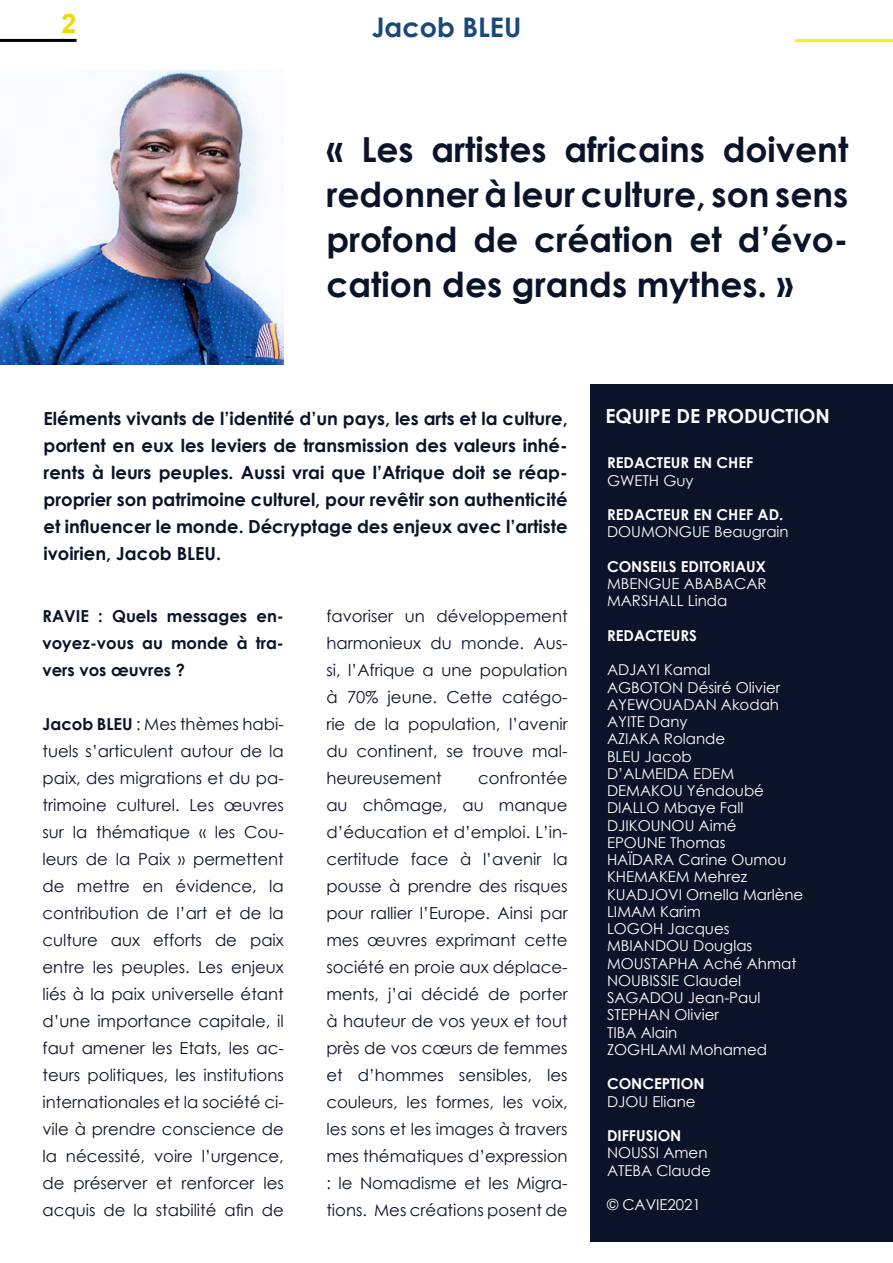
<style>
.page{position:relative;width:893px;height:1263px;background:#fff}
.page>*{position:absolute;margin:0;border:0;box-sizing:border-box;transform-origin:0 0}
.t1{font:700 34.5px/45px "Century Gothic";color:#0b1328;text-align:justify}
.t2{font:700 27px "Century Gothic";color:#19497a}
.t3{font:700 27px "Arial";color:#eedc00}
.t4{font:700 19.5px "Century Gothic";color:#fff}
.t5{font:700 18px/27px "Century Gothic";color:#0b1328;text-align:justify}
.t6{font:16.5px/27px "Century Gothic";color:#0b1328;text-align:justify}
.t7{font:700 16.5px/27px "Century Gothic";color:#0b1328;text-align:justify}
.t8{font:15px/17.2px "Century Gothic";color:#fff}
.t9{font:700 15px "Century Gothic";color:#fff}
.s1{font-size:36px}
.s2{font-weight:700}
</style>
<div class="page">
<hr style="left:0;top:39px;width:77px;height:3px;background:#000">
<hr style="left:795px;top:39px;width:98px;height:3px;background:#fff200">
<div style="left:590px;top:384px;width:303px;height:858px;background:#0b1328"></div>
<img style="left:0;top:70px;width:284px;height:295px">
<h2 class="t3" style="left:62px;top:6px;width:17px">2</h2>
<h2 class="t2" style="left:372px;top:7px;width:151px">Jacob BLEU</h2>
<h1 class="t1" style="left:326px;top:125px;width:523px"><span class="s1">«</span> Les artistes africains doivent redonner à leur culture, son sens profond de création et d’évo&shy;cation des grands mythes. <span class="s1">»</span></h1>
<p class="t5" style="left:44px;top:404px;width:526px">Eléments vivants de l’identité d’un pays, les arts et la culture, portent en eux les leviers de transmission des valeurs inhé&shy;rents à leurs peuples. Aussi vrai que l’Afrique doit se réap&shy;proprier son patrimoine culturel, pour revêtir son authenticité et influencer le monde. Décryptage des enjeux avec l’artiste ivoirien, Jacob BLEU.</p>
<p class="t7" style="left:43px;top:602px;width:243px">RAVIE : Quels messages en&shy;voyez-vous au monde à tra&shy;vers vos œuvres ?</p>
<p class="t6" style="left:43px;top:711px;width:243px"><span class="s2">Jacob BLEU</span> : Mes thèmes habi&shy;tuels s’articulent autour de la paix, des migrations et du pa&shy;trimoine culturel. Les œuvres sur la thématique « les Cou&shy;leurs de la Paix » permettent de mettre en évidence, la contribution de l’art et de la culture aux efforts de paix entre les peuples. Les enjeux liés à la paix universelle étant d’une importance capitale, il faut amener les Etats, les ac&shy;teurs politiques, les institutions internationales et la société ci&shy;vile à prendre conscience de la nécessité, voire l’urgence, de préserver et renforcer les acquis de la stabilité afin de</p>
<p class="t6" style="left:326px;top:603px;width:243px">favoriser un développement harmonieux du monde. Aus&shy;si, l’Afrique a une population à 70% jeune. Cette catégo&shy;rie de la population, l’avenir du continent, se trouve mal&shy;heureusement</p>
<p class="t6" style="left:326px;top:765px;width:243px;text-indent:152px">confrontée au chômage, au manque d’éducation et d’emploi. L’in&shy;certitude face à l’avenir la pousse à prendre des risques pour rallier l’Europe. Ainsi par mes œuvres exprimant cette société en proie aux déplace&shy;ments, j’ai décidé de porter à hauteur de vos yeux et tout près de vos cœurs de femmes et d’hommes sensibles, les couleurs, les formes, les voix, les sons et les images à travers mes thématiques d’expression : le Nomadisme et les Migra&shy;tions. Mes créations posent de</p>
<p class="t4" style="left:605px;top:401px;width:226px">EQUIPE DE PRODUCTION</p>
<p class="t9" style="left:607px;top:452px;width:148px">REDACTEUR EN CHEF</p>
<p class="t8" style="left:607px;top:471px;width:88px">GWETH Guy</p>
<p class="t9" style="left:607px;top:503px;width:178px">REDACTEUR EN CHEF AD.</p>
<p class="t8" style="left:607px;top:523px;width:183px">DOUMONGUE Beaugrain</p>
<p class="t9" style="left:607px;top:555px;width:161px">CONSEILS EDITORIAUX</p>
<p class="t8" style="left:607px;top:575px;width:161px">MBENGUE ABABACAR<br>MARSHALL Linda</p>
<p class="t9" style="left:607px;top:624px;width:91px">REDACTEURS</p>
<p class="t8" style="left:607px;top:661px;width:198px">ADJAYI Kamal<br>AGBOTON Désiré Olivier<br>AYEWOUADAN Akodah<br>AYITE Dany<br>AZIAKA Rolande<br>BLEU Jacob<br>D’ALMEIDA EDEM<br>DEMAKOU Yéndoubé<br>DIALLO Mbaye Fall<br>DJIKOUNOU Aimé<br>EPOUNE Thomas<br>HAÏDARA Carine Oumou<br>KHEMAKEM Mehrez<br>KUADJOVI Ornella Marlène<br>LIMAM Karim<br>LOGOH Jacques<br>MBIANDOU Douglas<br>MOUSTAPHA Aché Ahmat<br>NOUBISSIE Claudel<br>SAGADOU Jean-Paul<br>STEPHAN Olivier<br>TIBA Alain<br>Zoghlami</p>
<p class="t8" style="left:690px;top:1041px;width:79px">Mohamed</p>
<p class="t9" style="left:607px;top:1073px;width:99px">CONCEPTION</p>
<p class="t8" style="left:607px;top:1092px;width:90px">DJOU Eliane</p>
<p class="t9" style="left:607px;top:1124px;width:76px">DIFFUSION</p>
<p class="t8" style="left:607px;top:1144px;width:105px">NOUSSI Amen<br>ATEBA Claude</p>
<p class="t8" style="left:607px;top:1196px;width:95px">© CAVIE2021</p>
</div>
